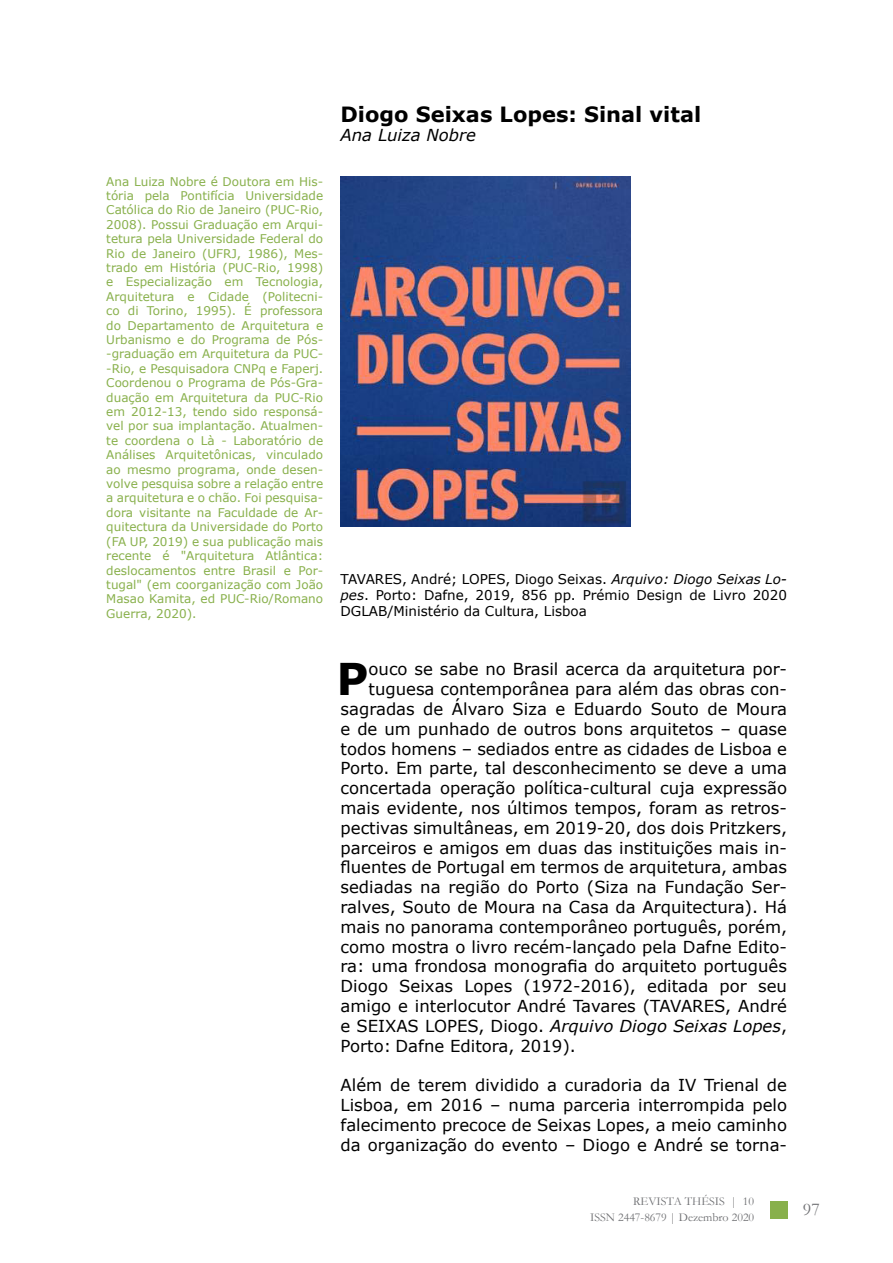
<style>
.page{position:relative;width:893px;height:1263px;background:#fff}
.page>*{position:absolute;margin:0;border:0;box-sizing:border-box;transform-origin:0 0}
.t1{font:700 43.8px "Verdana";color:#000}
.t2{font:700 21px "Verdana";color:#000}
.t3{font:18px "Garamond";color:#6e6f72}
.t4{font:16.5px/19.8px "Verdana";color:#000;text-align:justify}
.t5{font:italic 16.5px "Verdana";color:#000}
.t6{font:13.5px/16.2px "Verdana";color:#000;text-align:justify}
.t7{font:12px/14.4px "Verdana";color:#88b04b;text-align:justify}
.t8{font:12px/16.2px "Garamond";color:#6e6f72;text-align:right}
.s1{font-style:italic}
.s2{font-style:normal}
</style>
<div class="page">
<div style="left:770px;top:1201px;width:17px;height:17px;background:#88b04b"></div>
<img style="left:341px;top:176px;width:290px;height:351px">
<p class="t7" style="left:106px;top:174px;width:218px">Ana Luiza Nobre é Doutora em His&shy;tória pela Pontifícia Universidade Católica do Rio de Janeiro (PUC-Rio, 2008). Possui Graduação em Arqui&shy;tetura pela Universidade Federal do Rio de Janeiro (UFRJ, 1986), Mes&shy;trado em História (PUC-Rio, 1998) e Especialização em Tecnologia, Arquitetura e Cidade (Politecni&shy;co di Torino, 1995). É professora do Departamento de Arquitetura e Urbanismo e do Programa de Pós--graduação em Arquitetura da PUC--Rio, e Pesquisadora CNPq e Faperj.<br>Coordenou o Programa de Pós-Gra&shy;duação em Arquitetura da PUC-Rio em 2012-13, tendo sido responsá&shy;vel por sua implantação. Atualmen&shy;te coordena o Là - Laboratório de Análises Arquitetônicas, vinculado ao mesmo programa, onde desen&shy;volve pesquisa sobre a relação entre a arquitetura e o chão. Foi pesquisa&shy;dora visitante na Faculdade de Ar&shy;quitectura da Universidade do Porto (FA UP, 2019) e sua publicação mais recente é "Arquitetura Atlântica: deslocamentos entre Brasil e Por&shy;tugal" (em coorganização com João Masao Kamita, ed PUC-Rio/Romano Guerra, 2020).</p>
<p class="t2" style="left:341px;top:100px;width:362px">Diogo Seixas Lopes: Sinal vital</p>
<p class="t5" style="left:341px;top:124px;width:137px">Ana Luiza Nobre</p>
<p class="t6" style="left:341px;top:570px;width:448px">TAVARES, André; LOPES, Diogo Seixas. <span class="s1">Arquivo: Diogo Seixas Lo&shy;pes</span>. Porto: Dafne, 2019, 856 pp. Prémio Design de Livro 2020<br>DGLAB/Ministério da Cultura, Lisboa</p>
<h1 class="t1" style="left:336px;top:648px;width:34px">P</h1>
<p class="t4" style="left:369px;top:659px;width:420px">ouco se sabe no Brasil acerca da arquitetura por-</p>
<p class="t4" style="left:369px;top:679px;width:420px">tuguesa contemporânea para além das obras con-</p>
<p class="t4" style="left:341px;top:699px;width:448px">sagradas de Álvaro Siza e Eduardo Souto de Moura</p>
<p class="t4" style="left:341px;top:719px;width:448px">e de um punhado de outros bons arquitetos – quase</p>
<p class="t4" style="left:341px;top:738px;width:448px">todos homens – sediados entre as cidades de Lisboa e</p>
<p class="t4" style="left:341px;top:758px;width:448px">Porto. Em parte, tal desconhecimento se deve a uma</p>
<p class="t4" style="left:341px;top:778px;width:448px">concertada operação política-cultural cuja expressão</p>
<p class="t4" style="left:341px;top:798px;width:448px">mais evidente, nos últimos tempos, foram as retros-</p>
<p class="t4" style="left:341px;top:818px;width:448px">pectivas simultâneas, em 2019-20, dos dois Pritzkers,</p>
<p class="t4" style="left:341px;top:837px;width:448px">parceiros e amigos em duas das instituições mais in-</p>
<p class="t4" style="left:341px;top:857px;width:448px">fluentes de Portugal em termos de arquitetura, ambas</p>
<p class="t4" style="left:341px;top:877px;width:448px">sediadas na região do Porto (Siza na Fundação Ser-</p>
<p class="t4" style="left:341px;top:897px;width:448px">ralves, Souto de Moura na Casa da Arquitectura). Há</p>
<p class="t4" style="left:341px;top:917px;width:448px">mais no panorama contemporâneo português, porém,</p>
<p class="t4" style="left:341px;top:936px;width:448px">como mostra o livro recém-lançado pela Dafne Edito-</p>
<p class="t4" style="left:341px;top:956px;width:448px">ra: uma frondosa monografia do arquiteto português</p>
<p class="t4" style="left:341px;top:976px;width:448px">Diogo Seixas Lopes (1972-2016), editada por seu</p>
<p class="t4" style="left:341px;top:996px;width:448px">amigo e interlocutor André Tavares (TAVARES, André</p>
<p class="t5" style="left:341px;top:1014px;width:448px"><span class="s2">e SEIXAS LOPES, Diogo.</span> Arquivo Diogo Seixas Lopes<span class="s2">,</span></p>
<p class="t4" style="left:341px;top:1035px;width:237px">Porto: Dafne Editora, 2019).</p>
<p class="t4" style="left:341px;top:1075px;width:448px">Além de terem dividido a curadoria da IV Trienal de Lisboa, em 2016 – numa parceria interrompida pelo falecimento precoce de Seixas Lopes, a meio caminho da organização do evento – Diogo e André se torna-</p>
<p class="t8" style="left:590px;top:1193px;width:166px">REVISTA THÉSIS | 10<br>ISSN 2447-8679 | Dezembro 2020</p>
<p class="t3" style="left:803px;top:1197px;width:18px">97</p>
</div>
